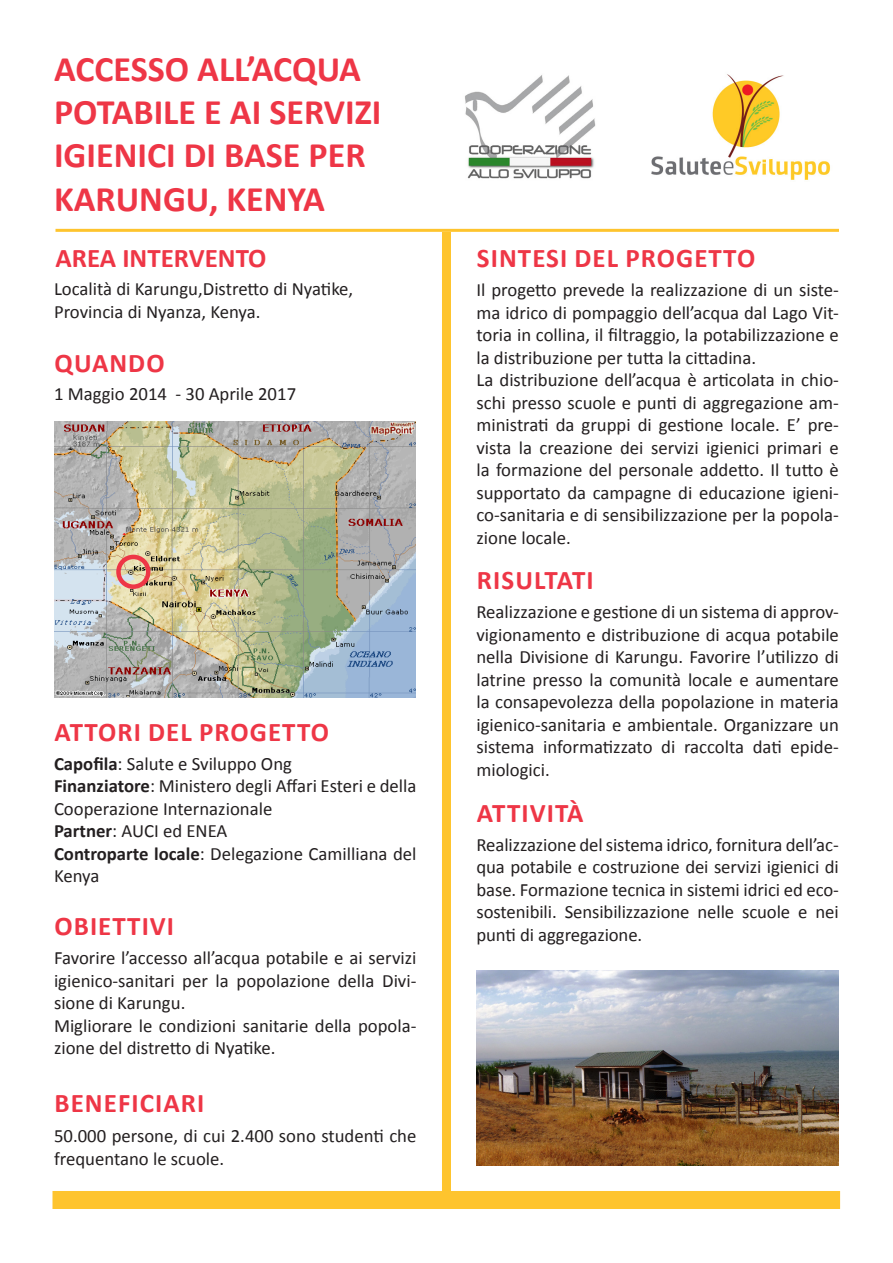
<style>
.page{position:relative;width:893px;height:1263px;background:#fff}
.page>*{position:absolute;margin:0;border:0;box-sizing:border-box;transform-origin:0 0}
.t1{font:700 36px "Calibri";color:#ee3646}
.t2{font:700 27px "Calibri";letter-spacing:.04em;color:#ee3646}
.t3{font:700 27px "Calibri";color:#ee3646}
.t4{font:18.75px/22.5px "Calibri";color:#231f20}
.s1{font-weight:700}
</style>
<div class="page">
<div style="left:442px;top:232px;width:9px;height:977px;background:#fec42e"></div>
<img style="left:465px;top:75px;width:131px;height:104px">
<img style="left:651px;top:74px;width:179px;height:106px">
<img style="left:54px;top:421px;width:361px;height:276px">
<img style="left:476px;top:970px;width:363px;height:195px">
<div style="left:52px;top:1191px;width:788px;height:18px;background:#fec42e"></div>
<hr style="left:56px;top:229px;width:783px;height:3px;background:#fec42e">
<div style="left:116px;top:555px;width:34px;height:34px;border:4px solid #ee3646;border-radius:50%"></div>
<p class="t1" style="left:54px;top:46px;width:309px">ACCESSO ALL’ACQUA</p>
<p class="t1" style="left:54px;top:89px;width:329px">POTABILE E AI SERVIZI</p>
<p class="t1" style="left:54px;top:132px;width:313px">IGIENICI DI BASE PER</p>
<p class="t1" style="left:54px;top:176px;width:272px">KARUNGU, KENYA</p>
<p class="t3" style="left:56px;top:241px;width:213px">AREA INTERVENTO</p>
<p class="t4" style="left:54px;top:278px;width:301px">Località di Karungu,Distretto di Nyatike,<br>Provincia di Nyanza, Kenya.</p>
<p class="t2" style="left:55px;top:346px;width:112px">QUANDO</p>
<p class="t4" style="left:54px;top:383px;width:244px">1 Maggio 2014 - 30 Aprile 2017</p>
<p class="t2" style="left:55px;top:715px;width:276px">ATTORI DEL PROGETTO</p>
<p class="t4" style="left:54px;top:752px;width:239px"><span class="s1">Capofila</span>: Salute e Sviluppo Ong</p>
<p class="t4" style="left:54px;top:775px;width:364px"><span class="s1">Finanziatore</span>: Ministero degli Affari Esteri e della<br>Cooperazione Internazionale</p>
<p class="t4" style="left:54px;top:820px;width:175px"><span class="s1">Partner</span>: AUCI ed ENEA</p>
<p class="t4" style="left:54px;top:842px;width:364px"><span class="s1">Controparte locale</span>: Delegazione Camilliana del<br>Kenya</p>
<p class="t2" style="left:55px;top:909px;width:121px">OBIETTIVI</p>
<p class="t4" style="left:54px;top:947px;width:364px;text-align:justify">Favorire l’accesso all’acqua potabile e ai servizi igienico-sanitari per la popolazione della Divi&shy;sione di Karungu.</p>
<p class="t4" style="left:54px;top:1014px;width:364px">Migliorare le condizioni sanitarie della popola&shy;zione del distretto di Nyatike.</p>
<p class="t2" style="left:55px;top:1086px;width:151px">BENEFICIARI</p>
<p class="t4" style="left:54px;top:1124px;width:364px">50.000 persone, di cui 2.400 sono studenti che frequentano le scuole.</p>
<p class="t2" style="left:477px;top:241px;width:280px">SINTESI DEL PROGETTO</p>
<p class="t4" style="left:476px;top:279px;width:364px;text-align:justify">Il progetto prevede la realizzazione di un siste&shy;ma idrico di pompaggio dell’acqua dal Lago Vit&shy;toria in collina, il filtraggio, la potabilizzazione e la distribuzione per tutta la cittadina.</p>
<p class="t4" style="left:476px;top:369px;width:364px;text-align:justify">La distribuzione dell’acqua è articolata in chio&shy;schi presso scuole e punti di aggregazione am&shy;ministrati da gruppi di gestione locale. E’ pre&shy;vista la creazione dei servizi igienici primari e la formazione del personale addetto. Il tutto è supportato da campagne di educazione igieni&shy;co-sanitaria e di sensibilizzazione per la popola&shy;zione locale.</p>
<p class="t2" style="left:477px;top:563px;width:118px">RISULTATI</p>
<p class="t4" style="left:476px;top:601px;width:364px;text-align:justify">Realizzazione e gestione di un sistema di approv&shy;vigionamento e distribuzione di acqua potabile nella Divisione di Karungu. Favorire l’utilizzo di latrine presso la comunità locale e aumentare la consapevolezza della popolazione in materia igienico-sanitaria e ambientale. Organizzare un sistema informatizzato di raccolta dati epide&shy;miologici.</p>
<p class="t2" style="left:477px;top:796px;width:108px">ATTIVITÀ</p>
<p class="t4" style="left:476px;top:833px;width:364px;text-align:justify">Realizzazione del sistema idrico, fornitura dell’ac&shy;qua potabile e costruzione dei servizi igienici di base. Formazione tecnica in sistemi idrici ed eco&shy;sostenibili. Sensibilizzazione nelle scuole e nei punti di aggregazione.</p>
</div>
